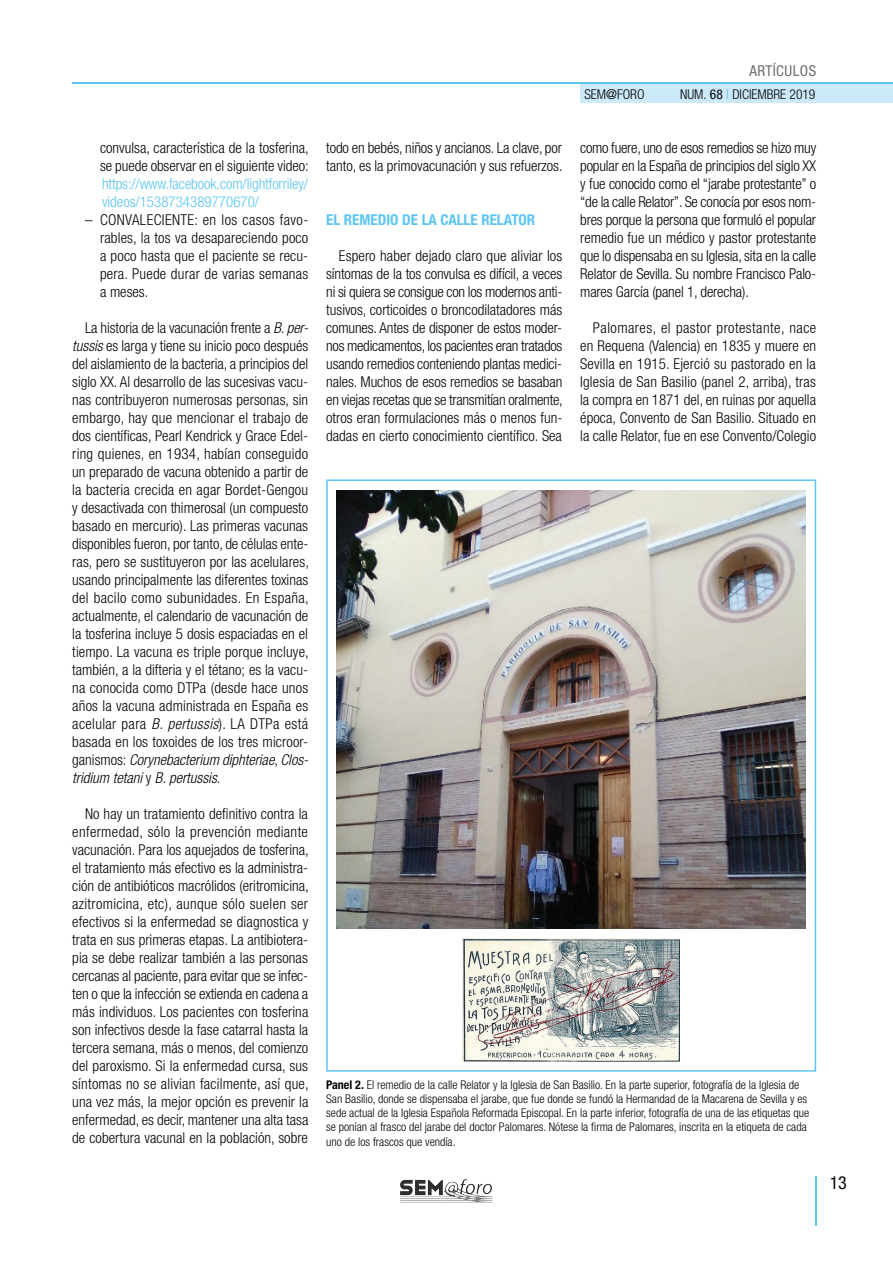
<style>
.page{position:relative;width:893px;height:1263px;background:#fff}
.page>*{position:absolute;margin:0;border:0;box-sizing:border-box;transform-origin:0 0}
.t1{font:condensed 18px "Helvetica Neue LT Std";color:#040503}
.t2{font:300 condensed 15px/18px "Helvetica Neue LT Std";color:#040503;text-align:justify}
.t3{font:300 condensed 15px/18px "Helvetica Neue LT Std";letter-spacing:-.005em;color:#5cc6f1}
.t4{font:700 condensed 15px "Helvetica Neue LT Std";color:#5cc6f1}
.t5{font:condensed 15px "Helvetica Neue LT Std";letter-spacing:.03em;color:#6f6f6f}
.t6{font:300 condensed 13.5px "Helvetica Neue LT Std";color:#040503}
.t7{font:300 condensed 12px/14.2px "Helvetica Neue LT Std";color:#040503}
.s1{font-style:italic}
.s2{font-weight:400}
.s3{font-weight:400;color:#5cc6f1}
.s4{font-weight:700}
</style>
<div class="page">
<img style="left:443px;top:1179px;width:22px;height:16px">
<div style="left:580px;top:84px;width:313px;height:19px;background:#cce9f9"></div>
<hr style="left:72px;top:82px;width:821px;height:2px;background:#5cc6f1">
<hr style="left:815px;top:1176px;width:2px;height:50px;background:#5cc6f1">
<div style="left:326px;top:479px;width:490px;height:593px;border:2px solid #5cc6f1"></div>
<img style="left:337px;top:490px;width:468px;height:438px">
<img style="left:462px;top:939px;width:218px;height:122px">
<p class="t2" style="left:100px;top:140px;width:210px">convulsa, característica de la tosferina, se puede observar en el siguiente video:</p>
<p class="t3" style="left:102px;top:176px;width:208px">https://www.facebook.com/lightforriley/ videos/1538734389770670/</p>
<p class="t2" style="left:100px;top:212px;width:210px;text-indent:-15px">– CONVALECIENTE: en los casos favo&shy;rables, la tos va desapareciendo poco a poco hasta que el paciente se recu&shy;pera. Puede durar de varias semanas a meses.</p>
<p class="t2" style="left:72px;top:320px;width:238px;text-indent:13px">La historia de la vacunación frente a <span class="s1">B. per&shy;tussis</span> es larga y tiene su inicio poco después del aislamiento de la bacteria, a principios del siglo XX. Al desarrollo de las sucesivas vacu&shy;nas contribuyeron numerosas personas, sin embargo, hay que mencionar el trabajo de dos científicas, Pearl Kendrick y Grace Edel&shy;ring quienes, en 1934, habían conseguido un preparado de vacuna obtenido a partir de la bacteria crecida en agar Bordet-Gengou y desactivada con thimerosal (un compuesto basado en mercurio). Las primeras vacunas disponibles fueron, por tanto, de células ente&shy;ras, pero se sustituyeron por las acelulares, usando principalmente las diferentes toxinas del bacilo como subunidades. En España, actualmente, el calendario de vacunación de la tosferina incluye 5 dosis espaciadas en el tiempo. La vacuna es triple porque incluye, también, a la difteria y el tétano; es la vacu&shy;na conocida como DTPa (desde hace unos años la vacuna administrada en España es acelular para <span class="s1">B. pertussis</span>). LA DTPa está basada en los toxoides de los tres microor&shy;ganismos: <span class="s1">Corynebacterium diphteriae</span>, <span class="s1">Clos&shy;tridium tetani</span> y <span class="s1">B. pertussis</span>.</p>
<p class="t2" style="left:72px;top:806px;width:238px;text-indent:13px">No hay un tratamiento definitivo contra la enfermedad, sólo la prevención mediante vacunación. Para los aquejados de tosferina, el tratamiento más efectivo es la administra&shy;ción de antibióticos macrólidos (eritromicina, azitromicina, etc), aunque sólo suelen ser efectivos si la enfermedad se diagnostica y trata en sus primeras etapas. La antibiotera&shy;pia se debe realizar también a las personas cercanas al paciente, para evitar que se infec&shy;ten o que la infección se extienda en cadena a más individuos. Los pacientes con tosferina son infectivos desde la fase catarral hasta la tercera semana, más o menos, del comienzo del paroxismo. Si la enfermedad cursa, sus síntomas no se alivian facilmente, así que, una vez más, la mejor opción es prevenir la enfermedad, es decir, mantener una alta tasa de cobertura vacunal en la población, sobre</p>
<p class="t2" style="left:326px;top:140px;width:238px">todo en bebés, niños y ancianos. La clave, por tanto, es la primovacunación y sus refuerzos.</p>
<p class="t4" style="left:326px;top:211px;width:210px">EL REMEDIO DE LA CALLE RELATOR</p>
<p class="t2" style="left:326px;top:248px;width:238px;text-indent:13px">Espero haber dejado claro que aliviar los síntomas de la tos convulsa es difícil, a veces ni si quiera se consigue con los modernos anti&shy;tusivos, corticoides o broncodilatadores más comunes. Antes de disponer de estos moder&shy;nos medicamentos, los pacientes eran tratados usando remedios conteniendo plantas medici&shy;nales. Muchos de esos remedios se basaban en viejas recetas que se transmitían oralmente, otros eran formulaciones más o menos fun&shy;dadas en cierto conocimiento científico. Sea</p>
<p class="t5" style="left:749px;top:62px;width:68px">ARTÍCULOS</p>
<p class="t6" style="left:584px;top:89px;width:62px">SEM<span class="s2">@</span>FORO</p>
<p class="t6" style="left:680px;top:89px;width:137px">NUM. <span class="s2">68</span> <span class="s3">|</span> DICIEMBRE 2019</p>
<p class="t2" style="left:580px;top:140px;width:238px">como fuere, uno de esos remedios se hizo muy popular en la España de principios del siglo XX y fue conocido como el “jarabe protestante” o “de la calle Relator”. Se conocía por esos nom&shy;bres porque la persona que formuló el popular remedio fue un médico y pastor protestante que lo dispensaba en su Iglesia, sita en la calle Relator de Sevilla. Su nombre Francisco Palo&shy;mares García (panel 1, derecha).</p>
<p class="t2" style="left:580px;top:320px;width:238px;text-indent:13px">Palomares, el pastor protestante, nace en Requena (Valencia) en 1835 y muere en Sevilla en 1915. Ejerció su pastorado en la Iglesia de San Basilio (panel 2, arriba), tras la compra en 1871 del, en ruinas por aquella época, Convento de San Basilio. Situado en la calle Relator, fue en ese Convento/Colegio</p>
<p class="t7" style="left:326px;top:1078px;width:484px"><span class="s4">Panel 2.</span> El remedio de la calle Relator y la Iglesia de San Basilio. En la parte superior, fotografía de la Iglesia de San Basilio, donde se dispensaba el jarabe, que fue donde se fundó la Hermandad de la Macarena de Sevilla y es sede actual de la Iglesia Española Reformada Episcopal. En la parte inferior, fotografía de una de las etiquetas que se ponían al frasco del jarabe del doctor Palomares. Nótese la firma de Palomares, inscrita en la etiqueta de cada uno de los frascos que vendía.</p>
<p class="t1" style="left:830px;top:1173px;width:19px">13</p>
</div>
